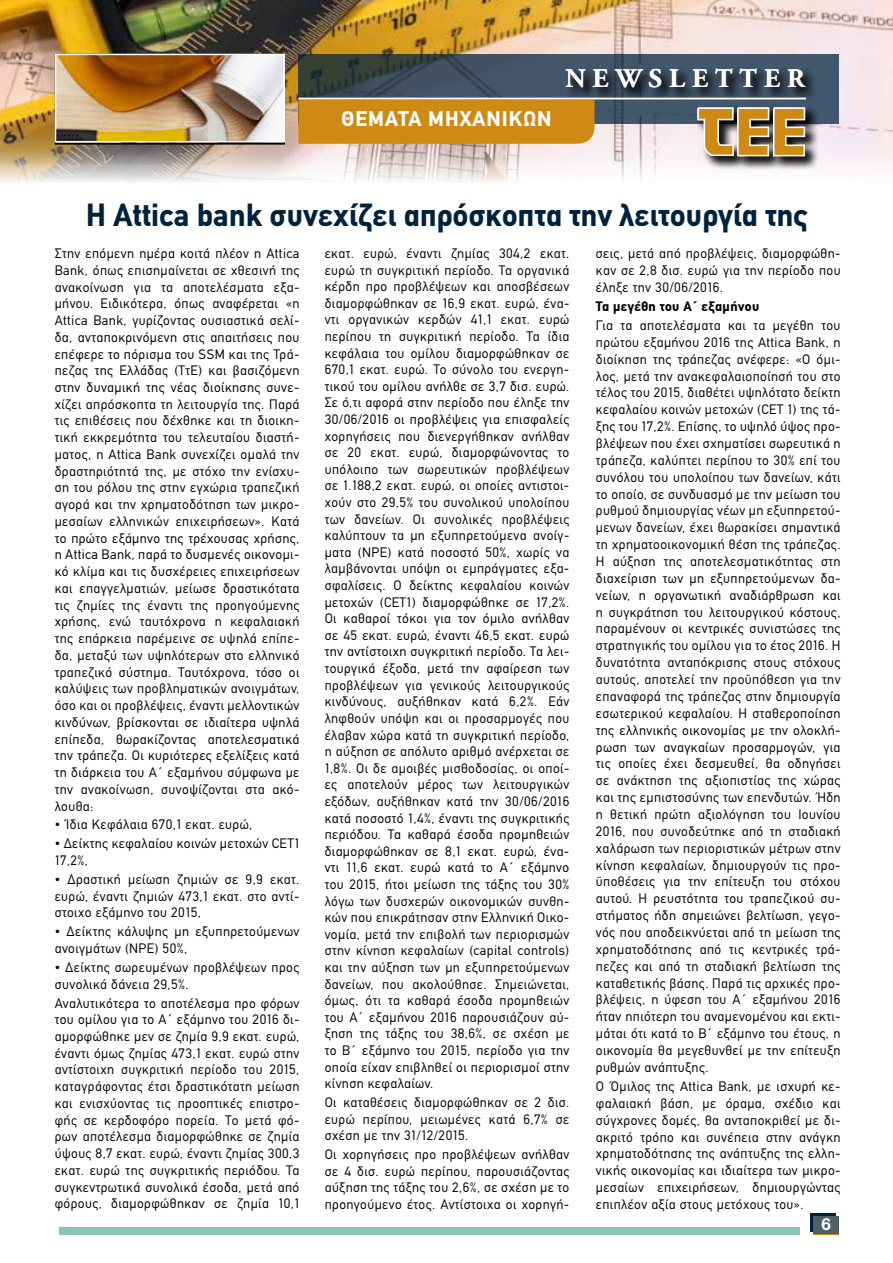
<style>
.page{position:relative;width:893px;height:1263px;background:#fff}
.page>*{position:absolute;margin:0;border:0;box-sizing:border-box;transform-origin:0 0}
.t1{font:700 31.5px "CF Din";letter-spacing:.01em;color:#00223d}
.t2{font:700 27px "CF Garamond";letter-spacing:.26em;color:#fff}
.t3{font:700 21px "CF Din";letter-spacing:.05em;color:#fff}
.t4{font:700 18px "Helvetica Neue Greek";color:#fff}
.t5{font:13.5px/16.8px "CF Din";letter-spacing:.03em;color:#000;text-align:justify}
.t6{font:700 13.5px "CF Din";letter-spacing:.03em;color:#000}
</style>
<div class="page">
<div style="left:810px;top:1214px;width:26px;height:18px;background:#00223d"></div>
<div style="left:813px;top:1216px;width:26px;height:18px;background:#4d5f65"></div>
<div style="left:59px;top:1227px;width:740px;height:7px;background:#8cc1b8"></div>
<img style="left:0;top:165px;width:781px;height:18px">
<img style="left:0;top:0;width:893px;height:165px">
<svg style="left:299px;top:54px;width:540px;height:69px;background:#3e4f5d"></svg>
<div style="left:55px;top:54px;width:230px;height:91px;border:2px solid #000"></div>
<div style="left:565px;top:67px;width:254px;height:35px;background:#000;opacity:.75"></div>
<div style="left:695px;top:105px;width:53px;height:65px;background:#000;opacity:.75"></div>
<div style="left:735px;top:105px;width:48px;height:65px;background:#000;opacity:.75"></div>
<div style="left:771px;top:105px;width:48px;height:65px;background:#000;opacity:.75"></div>
<svg style="left:696px;top:107px;width:110px;height:50px;background:#b69257"></svg>
<img style="left:58px;top:57px;width:224px;height:82px">
<div style="left:55px;top:54px;width:230px;height:88px;border:2px solid #fff"></div>
<div style="left:299px;top:99px;width:297px;height:45px;background:#ce8a14"></div>
<hr style="left:299px;top:98px;width:507px;height:1px;background:#fff">
<h3 class="t3" style="left:342px;top:108px;width:211px">ΘΕΜΑΤΑ ΜΗΧΑΝΙΚΩΝ</h3>
<h2 class="t2" style="left:565px;top:65px;width:241px">NEWSLETTER</h2>
<h1 class="t1" style="left:86px;top:197px;width:723px">H Attica bank συνεχίζει απρόσκοπτα την λειτουργία της</h1>
<p class="t5" style="left:55px;top:245px;width:246px">Στην επόμενη ημέρα κοιτά πλέον η Attica Bank, όπως επισημαίνεται σε χθεσινή της ανακοίνωση για τα αποτελέσματα εξα&shy;μήνου. Ειδικότερα, όπως αναφέρεται «η Attica Bank, γυρίζοντας ουσιαστικά σελί&shy;δα, ανταποκρινόμενη στις απαιτήσεις που επέφερε το πόρισμα του SSM και της Τρά&shy;πεζας της Ελλάδας (ΤτΕ) και βασιζόμενη στην δυναμική της νέας διοίκησης συνε&shy;χίζει απρόσκοπτα τη λειτουργία της. Παρά τις επιθέσεις που δέχθηκε και τη διοικη&shy;τική εκκρεμότητα του τελευταίου διαστή&shy;ματος, η Attica Bank συνεχίζει ομαλά την δραστηριότητά της, με στόχο την ενίσχυ&shy;ση του ρόλου της στην εγχώρια τραπεζική αγορά και την χρηματοδότηση των μικρο&shy;μεσαίων ελληνικών επιχειρήσεων». Κατά το πρώτο εξάμηνο της τρέχουσας χρήσης, η Attica Bank, παρά το δυσμενές οικονομι&shy;κό κλίμα και τις δυσχέρειες επιχειρήσεων και επαγγελματιών, μείωσε δραστικότατα τις ζημίες της έναντι της προηγούμενης χρήσης, ενώ ταυτόχρονα η κεφαλαιακή της επάρκεια παρέμεινε σε υψηλά επίπε&shy;δα, μεταξύ των υψηλότερων στο ελληνικό τραπεζικό σύστημα. Ταυτόχρονα, τόσο οι καλύψεις των προβληματικών ανοιγμάτων, όσο και οι προβλέψεις, έναντι μελλοντικών κινδύνων, βρίσκονται σε ιδιαίτερα υψηλά επίπεδα, θωρακίζοντας αποτελεσματικά την τράπεζα. Οι κυριότερες εξελίξεις κατά τη διάρκεια του Α΄ εξαμήνου σύμφωνα με την ανακοίνωση, συνοψίζονται στα ακό&shy;λουθα:</p>
<p class="t5" style="left:55px;top:816px;width:199px">• Ίδια Κεφάλαια 670,1 εκατ. ευρώ,</p>
<p class="t5" style="left:55px;top:835px;width:246px">• Δείκτης κεφαλαίου κοινών μετοχών CET1<br>17,2%,</p>
<p class="t5" style="left:55px;top:871px;width:246px">• Δραστική μείωση ζημιών σε 9,9 εκατ. ευρώ, έναντι ζημιών 473,1 εκατ. στο αντί&shy;στοιχο εξάμηνο του 2015,</p>
<p class="t5" style="left:55px;top:923px;width:246px">• Δείκτης κάλυψης μη εξυπηρετούμενων ανοιγμάτων (NPE) 50%,</p>
<p class="t5" style="left:55px;top:959px;width:246px">• Δείκτης σωρευμένων προβλέψεων προς συνολικά δάνεια 29,5%.</p>
<p class="t5" style="left:55px;top:994px;width:246px">Αναλυτικότερα το αποτέλεσμα προ φόρων του ομίλου για το Α΄ εξάμηνο του 2016 δι&shy;αμορφώθηκε μεν σε ζημία 9,9 εκατ. ευρώ, έναντι όμως ζημίας 473,1 εκατ. ευρώ στην αντίστοιχη συγκριτική περίοδο του 2015, καταγράφοντας έτσι δραστικότατη μείωση και ενισχύοντας τις προοπτικές επιστρο&shy;φής σε κερδοφόρο πορεία. Το μετά φό&shy;ρων αποτέλεσμα διαμορφώθηκε σε ζημία ύψους 8,7 εκατ. ευρώ, έναντι ζημίας 300,3 εκατ. ευρώ της συγκριτικής περιόδου. Τα συγκεντρωτικά συνολικά έσοδα, μετά από φόρους, διαμορφώθηκαν σε ζημία 10,1</p>
<p class="t5" style="left:325px;top:245px;width:246px">εκατ. ευρώ, έναντι ζημίας 304,2 εκατ. ευρώ τη συγκριτική περίοδο. Τα οργανικά κέρδη προ προβλέψεων και αποσβέσεων διαμορφώθηκαν σε 16,9 εκατ. ευρώ, ένα&shy;ντι οργανικών κερδών 41,1 εκατ. ευρώ περίπου τη συγκριτική περίοδο. Τα ίδια κεφάλαια του ομίλου διαμορφώθηκαν σε 670,1 εκατ. ευρώ. Το σύνολο του ενεργη&shy;τικού του ομίλου ανήλθε σε 3,7 δισ. ευρώ.<br>Σε ό,τι αφορά στην περίοδο που έληξε την 30/06/2016 οι προβλέψεις για επισφαλείς χορηγήσεις που διενεργήθηκαν ανήλθαν σε 20 εκατ. ευρώ, διαμορφώνοντας το υπόλοιπο των σωρευτικών προβλέψεων σε 1.188,2 εκατ. ευρώ, οι οποίες αντιστοι&shy;χούν στο 29,5% του συνολικού υπολοίπου των δανείων. Οι συνολικές προβλέψεις καλύπτουν τα μη εξυπηρετούμενα ανοίγ&shy;ματα (NPE) κατά ποσοστό 50%, χωρίς να λαμβάνονται υπόψη οι εμπράγματες εξα&shy;σφαλίσεις. Ο δείκτης κεφαλαίου κοινών μετοχών (CET1) διαμορφώθηκε σε 17,2%.<br>Οι καθαροί τόκοι για τον όμιλο ανήλθαν σε 45 εκατ. ευρώ, έναντι 46,5 εκατ. ευρώ την αντίστοιχη συγκριτική περίοδο. Τα λει&shy;τουργικά έξοδα, μετά την αφαίρεση των προβλέψεων για γενικούς λειτουργικούς κινδύνους, αυξήθηκαν κατά 6,2%. Εάν ληφθούν υπόψη και οι προσαρμογές που έλαβαν χώρα κατά τη συγκριτική περίοδο, η αύξηση σε απόλυτο αριθμό ανέρχεται σε 1,8%. Οι δε αμοιβές μισθοδοσίας, οι οποί&shy;ες αποτελούν μέρος των λειτουργικών εξόδων, αυξήθηκαν κατά την 30/06/2016 κατά ποσοστό 1,4%, έναντι της συγκριτικής περιόδου. Τα καθαρά έσοδα προμηθειών διαμορφώθηκαν σε 8,1 εκατ. ευρώ, ένα&shy;ντι 11,6 εκατ. ευρώ κατά το Α΄ εξάμηνο του 2015, ήτοι μείωση της τάξης του 30% λόγω των δυσχερών οικονομικών συνθη&shy;κών που επικράτησαν στην Ελληνική Οικο&shy;νομία, μετά την επιβολή των περιορισμών στην κίνηση κεφαλαίων (capital controls) και την αύξηση των μη εξυπηρετούμενων δανείων, που ακολούθησε. Σημειώνεται, όμως, ότι τα καθαρά έσοδα προμηθειών του Α΄ εξαμήνου 2016 παρουσιάζουν αύ&shy;ξηση της τάξης του 38,6%, σε σχέση με το Β΄ εξάμηνο του 2015, περίοδο για την οποία είχαν επιβληθεί οι περιορισμοί στην κίνηση κεφαλαίων.</p>
<p class="t5" style="left:325px;top:1094px;width:246px">Οι καταθέσεις διαμορφώθηκαν σε 2 δισ. ευρώ περίπου, μειωμένες κατά 6,7% σε σχέση με την 31/12/2015.</p>
<p class="t5" style="left:325px;top:1146px;width:246px">Οι χορηγήσεις προ προβλέψεων ανήλθαν σε 4 δισ. ευρώ περίπου, παρουσιάζοντας αύξηση της τάξης του 2,6%, σε σχέση με το προηγούμενο έτος. Αντίστοιχα οι χορηγή-</p>
<p class="t5" style="left:596px;top:245px;width:246px">σεις, μετά από προβλέψεις, διαμορφώθη&shy;καν σε 2,8 δισ. ευρώ για την περίοδο που έληξε την 30/06/2016.</p>
<p class="t6" style="left:596px;top:299px;width:165px">Τα μεγέθη του Α΄ εξαμήνου</p>
<p class="t5" style="left:596px;top:317px;width:246px">Για τα αποτελέσματα και τα μεγέθη του πρώτου εξαμήνου 2016 της Attica Bank, η διοίκηση της τράπεζας ανέφερε: «Ο όμι&shy;λος, μετά την ανακεφαλαιοποίησή του στο τέλος του 2015, διαθέτει υψηλότατο δείκτη κεφαλαίου κοινών μετοχών (CET 1) της τά&shy;ξης του 17,2%. Επίσης, το υψηλό ύψος προ&shy;βλέψεων που έχει σχηματίσει σωρευτικά η τράπεζα, καλύπτει περίπου το 30% επί του συνόλου του υπολοίπου των δανείων, κάτι το οποίο, σε συνδυασμό με την μείωση του ρυθμού δημιουργίας νέων μη εξυπηρετού&shy;μενων δανείων, έχει θωρακίσει σημαντικά τη χρηματοοικονομική θέση της τράπεζας.<br>Η αύξηση της αποτελεσματικότητας στη διαχείριση των μη εξυπηρετούμενων δα&shy;νείων, η οργανωτική αναδιάρθρωση και η συγκράτηση του λειτουργικού κόστους, παραμένουν οι κεντρικές συνιστώσες της στρατηγικής του ομίλου για το έτος 2016. Η δυνατότητα ανταπόκρισης στους στόχους αυτούς, αποτελεί την προϋπόθεση για την επαναφορά της τράπεζας στην δημιουργία εσωτερικού κεφαλαίου. Η σταθεροποίηση της ελληνικής οικονομίας με την ολοκλή&shy;ρωση των αναγκαίων προσαρμογών, για τις οποίες έχει δεσμευθεί, θα οδηγήσει σε ανάκτηση της αξιοπιστίας της χώρας και της εμπιστοσύνης των επενδυτών. Ήδη η θετική πρώτη αξιολόγηση του Ιουνίου 2016, που συνοδεύτηκε από τη σταδιακή χαλάρωση των περιοριστικών μέτρων στην κίνηση κεφαλαίων, δημιουργούν τις προ&shy;ϋποθέσεις για την επίτευξη του στόχου αυτού. Η ρευστότητα του τραπεζικού συ&shy;στήματος ήδη σημειώνει βελτίωση, γεγο&shy;νός που αποδεικνύεται από τη μείωση της χρηματοδότησης από τις κεντρικές τρά&shy;πεζες και από τη σταδιακή βελτίωση της καταθετικής βάσης. Παρά τις αρχικές προ&shy;βλέψεις, η ύφεση του Α΄ εξαμήνου 2016 ήταν ηπιότερη του αναμενομένου και εκτι&shy;μάται ότι κατά το Β΄ εξάμηνο του έτους, η οικονομία θα μεγεθυνθεί με την επίτευξη ρυθμών ανάπτυξης.</p>
<p class="t5" style="left:596px;top:1078px;width:246px">Ο Όμιλος της Attica Bank, με ισχυρή κε&shy;φαλαιακή βάση, με όραμα, σχέδιο και σύγχρονες δομές, θα ανταποκριθεί με δι&shy;ακριτό τρόπο και συνέπεια στην ανάγκη χρηματοδότησης της ανάπτυξης της ελλη&shy;νικής οικονομίας και ιδιαίτερα των μικρο&shy;μεσαίων επιχειρήσεων, δημιουργώντας επιπλέον αξία στους μετόχους του».</p>
<h3 class="t4" style="left:821px;top:1215px;width:11px">6</h3>
</div>
